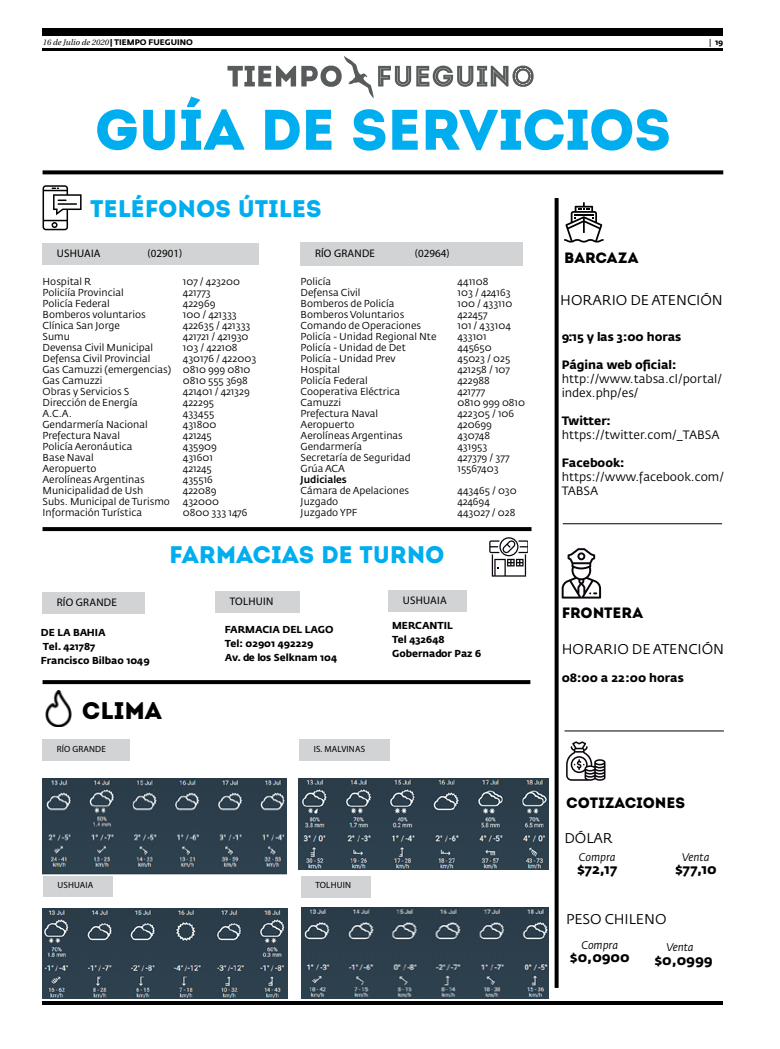
<style>
.page{position:relative;width:780px;height:1049px;background:#fff}
.page>*{position:absolute;margin:0;border:0;box-sizing:border-box;transform-origin:0 0}
.t1{font:57px "Intro";letter-spacing:-.015em;color:#00aeef}
.t2{font:24px "Intro";letter-spacing:-.01em;color:#00aeef}
.t3{font:24px "Intro";color:#000}
.t4{font:15px "Intro";color:#000}
.t5{font:14px "Fedra Sans Pro";color:#000}
.t6{font:700 14px "Fedra Sans Pro";color:#000}
.t7{font:12px/14px "Fedra Sans Pro";color:#000}
.t8{font:700 12px "Fedra Sans Pro";color:#000}
.t9{font:11px "Myriad Pro";letter-spacing:.02em;color:#000}
.t10{font:italic 11px "Fedra Sans Pro";color:#000}
.t11{font:10px/11px "Fedra Sans Pro";color:#000}
.t12{font:700 10px/14px "Fedra Sans Pro";color:#000}
.t13{font:500 10px "Fedra Sans Pro";color:#000}
.t14{font:9px "Myriad Pro";letter-spacing:.02em;color:#000}
.t15{font:italic 8px "Utopia";color:#000}
.t16{font:700 8px "Fedra Sans Pro";color:#000}
.s1{font-family:"Fedra Sans Pro";font-weight:700;font-style:normal}
.s2{font-family:"Utopia"}
</style>
<div class="page">
<hr style="left:43px;top:48px;width:680px;height:3px;background:#000">
<div style="left:43px;top:29px;width:680px;height:7px;background:#000"></div>
<hr style="left:43px;top:1001px;width:680px;height:4px;background:#000">
<svg style="left:227px;top:56px;width:306px;height:42px"></svg>
<svg style="left:43px;top:527px;width:488px;height:4px;background:#050505"></svg>
<svg style="left:43px;top:680px;width:487px;height:4px;background:#070707"></svg>
<svg style="left:43px;top:170px;width:680px;height:4px;background:#191919"></svg>
<svg style="left:43px;top:185px;width:39px;height:45px"></svg>
<svg style="left:489px;top:537px;width:38px;height:40px"></svg>
<svg style="left:564px;top:202px;width:39px;height:41px"></svg>
<svg style="left:561px;top:548px;width:40px;height:50px"></svg>
<svg style="left:566px;top:741px;width:39px;height:40px"></svg>
<div style="left:43px;top:592px;width:102px;height:22px;background:#d1d3d4"></div>
<div style="left:43px;top:739px;width:86px;height:22px;background:#d1d3d4"></div>
<div style="left:215px;top:591px;width:85px;height:21px;background:#d1d3d4"></div>
<div style="left:301px;top:876px;width:69px;height:21px;background:#d1d3d4"></div>
<div style="left:388px;top:590px;width:79px;height:22px;background:#d1d3d4"></div>
<div style="left:43px;top:875px;width:70px;height:22px;background:#d1d3d4"></div>
<div style="left:299px;top:739px;width:91px;height:22px;background:#d1d3d4"></div>
<div style="left:43px;top:243px;width:216px;height:21px;background:#d1d3d4"></div>
<div style="left:301px;top:243px;width:222px;height:23px;background:#d1d3d4"></div>
<hr style="left:562px;top:523px;width:160px;height:1px;background:#000">
<svg style="left:554px;top:198px;width:4px;height:790px;background:#262626"></svg>
<hr style="left:564px;top:730px;width:159px;height:1px;background:#000">
<img style="left:45px;top:691px;width:27px;height:36px">
<img style="left:43px;top:779px;width:243px;height:96px">
<img style="left:43px;top:909px;width:244px;height:89px">
<img style="left:301px;top:907px;width:247px;height:91px">
<img style="left:298px;top:779px;width:250px;height:91px">
<p class="t15" style="left:43px;top:38px;width:152px">16 de Julio de 2020 <span class="s1">| TIEMPO FUEGUINO</span></p>
<p class="t16" style="left:709px;top:37px;width:15px"><span class="s2">|</span> 19</p>
<h1 class="t1" style="left:95px;top:96px;width:534px">GUÍA DE SERVICIOS</h1>
<h2 class="t2" style="left:90px;top:194px;width:231px">TELÉFONOS ÚTILES</h2>
<p class="t9" style="left:57px;top:246px;width:45px">USHUAIA</p>
<p class="t9" style="left:148px;top:246px;width:36px">(02901)</p>
<p class="t9" style="left:315px;top:246px;width:62px">RÍO GRANDE</p>
<p class="t9" style="left:415px;top:246px;width:36px">(02964)</p>
<p class="t11" style="left:43px;top:276px;width:130px">Hospital R<br>Policiía Provincial<br>Policía Federal<br>Bomberos voluntarios<br>Clínica San Jorge<br>Sumu<br>Devensa Civil Municipal<br>Defensa Civil Provincial<br>Gas Camuzzi (emergencias)<br>Gas Camuzzi<br>Obras y Servicios S<br>Dirección de Energía<br>A.C.A.<br>Gendarmería Nacional<br>Prefectura Naval<br>Policía Aeronáutica<br>Base Naval<br>Aeropuerto<br>Aerolíneas Argentinas<br>Municipalidad de Ush<br>Subs. Municipal de Turismo<br>Información Turística</p>
<p class="t11" style="left:300px;top:276px;width:137px">Policía<br>Defensa Civil<br>Bomberos de Policía<br>Bomberos Voluntarios<br>Comando de Operaciones<br>Policía - Unidad Regional Nte<br>Policía - Unidad de Det<br>Policía - Unidad Prev<br>Hospital<br>Policía Federal<br>Cooperativa Eléctrica<br>Camuzzi<br>Prefectura Naval<br>Aeropuerto<br>Aerolíneas Argentinas<br>Gendarmería<br>Secretaría de Seguridad<br>Grúa ACA</p>
<p class="t11" style="left:183px;top:276px;width:75px">107 / 423200<br>421773<br>422969<br>100 / 421333<br>422635 / 421333<br>421721 / 421930<br>103 / 422108<br>430176 / 422003<br>0810 999 0810<br>0810 555 3698<br>421401 / 421329<br>422295<br>433455<br>431800<br>421245<br>435909<br>431601<br>421245<br>435516<br>422089<br>432000<br>0800 333 1476</p>
<p class="t11" style="left:457px;top:276px;width:69px">441108<br>103 / 424163<br>100 / 433110<br>422457<br>101 / 433104<br>433101<br>445650<br>45023 / 025<br>421258 / 107<br>422988<br>421777<br>0810 999 0810<br>422305 / 106<br>420699<br>430748<br>431953<br>427379 / 377<br>15567403</p>
<p class="t13" style="left:300px;top:473px;width:48px">Judiciales</p>
<p class="t11" style="left:300px;top:485px;width:110px">Cámara de Apelaciones<br>Juzgado<br>Juzgado YPF</p>
<p class="t11" style="left:457px;top:485px;width:61px">443465 / 030<br>424694<br>443027 / 028</p>
<p class="t9" style="left:57px;top:596px;width:34px">RÍO GRANDE</p>
<h2 class="t2" style="left:169px;top:540px;width:275px">FARMACIAS DE TURNO</h2>
<p class="t9" style="left:230px;top:594px;width:8px">TOLHUIN</p>
<p class="t9" style="left:403px;top:594px;width:45px">USHUAIA</p>
<p class="t12" style="left:41px;top:625px;width:110px">DE LA BAHIA<br>Tel. 421787<br>Francisco Bilbao 1049</p>
<p class="t12" style="left:392px;top:618px;width:91px">MERCANTIL<br>Tel 432648<br>Gobernador Paz 6</p>
<p class="t12" style="left:225px;top:622px;width:114px">FARMACIA DEL LAGO<br>Tel: 02901 492229<br>Av. de los Selknam 104</p>
<h2 class="t3" style="left:82px;top:696px;width:82px">CLIMA</h2>
<p class="t14" style="left:57px;top:743px;width:28px">RÍO GRANDE</p>
<p class="t14" style="left:57px;top:879px;width:37px">USHUAIA</p>
<p class="t14" style="left:314px;top:743px;width:17px">IS. MALVINAS</p>
<p class="t14" style="left:315px;top:879px;width:6px">TOLHUIN</p>
<h3 class="t4" style="left:564px;top:249px;width:76px">BARCAZA</h3>
<h3 class="t5" style="left:560px;top:292px;width:164px">HORARIO DE ATENCIÓN</h3>
<p class="t8" style="left:561px;top:329px;width:121px">9:15 y las 3:00 horas</p>
<p class="t8" style="left:561px;top:357px;width:116px">Página web oficial:</p>
<p class="t7" style="left:561px;top:371px;width:162px">http://www.tabsa.cl/portal/ index.php/es/</p>
<p class="t8" style="left:561px;top:413px;width:51px">Twitter:</p>
<p class="t7" style="left:561px;top:428px;width:159px">https://twitter.com/_TABSA</p>
<p class="t8" style="left:561px;top:455px;width:64px">Facebook:</p>
<p class="t7" style="left:561px;top:470px;width:164px">https://www.facebook.com/<br>TABSA</p>
<h3 class="t4" style="left:561px;top:604px;width:83px">FRONTERA</h3>
<h3 class="t5" style="left:561px;top:640px;width:164px">HORARIO DE ATENCIÓN</h3>
<p class="t8" style="left:561px;top:670px;width:124px">08:00 a 22:00 horas</p>
<h3 class="t4" style="left:566px;top:793px;width:120px">COTIZACIONES</h3>
<h3 class="t5" style="left:564px;top:829px;width:50px">DÓLAR</h3>
<p class="t10" style="left:578px;top:850px;width:38px">Compra</p>
<h3 class="t6" style="left:577px;top:860px;width:42px">$72,17</h3>
<p class="t10" style="left:682px;top:850px;width:29px">Venta</p>
<h3 class="t6" style="left:675px;top:860px;width:43px">$77,10</h3>
<h3 class="t5" style="left:566px;top:910px;width:102px">PESO CHILENO</h3>
<p class="t10" style="left:581px;top:938px;width:38px">Compra</p>
<h3 class="t6" style="left:570px;top:948px;width:61px">$0,0900</h3>
<h3 class="t6" style="left:654px;top:951px;width:60px">$0,0999</h3>
<p class="t10" style="left:666px;top:940px;width:29px">Venta</p>
</div>
